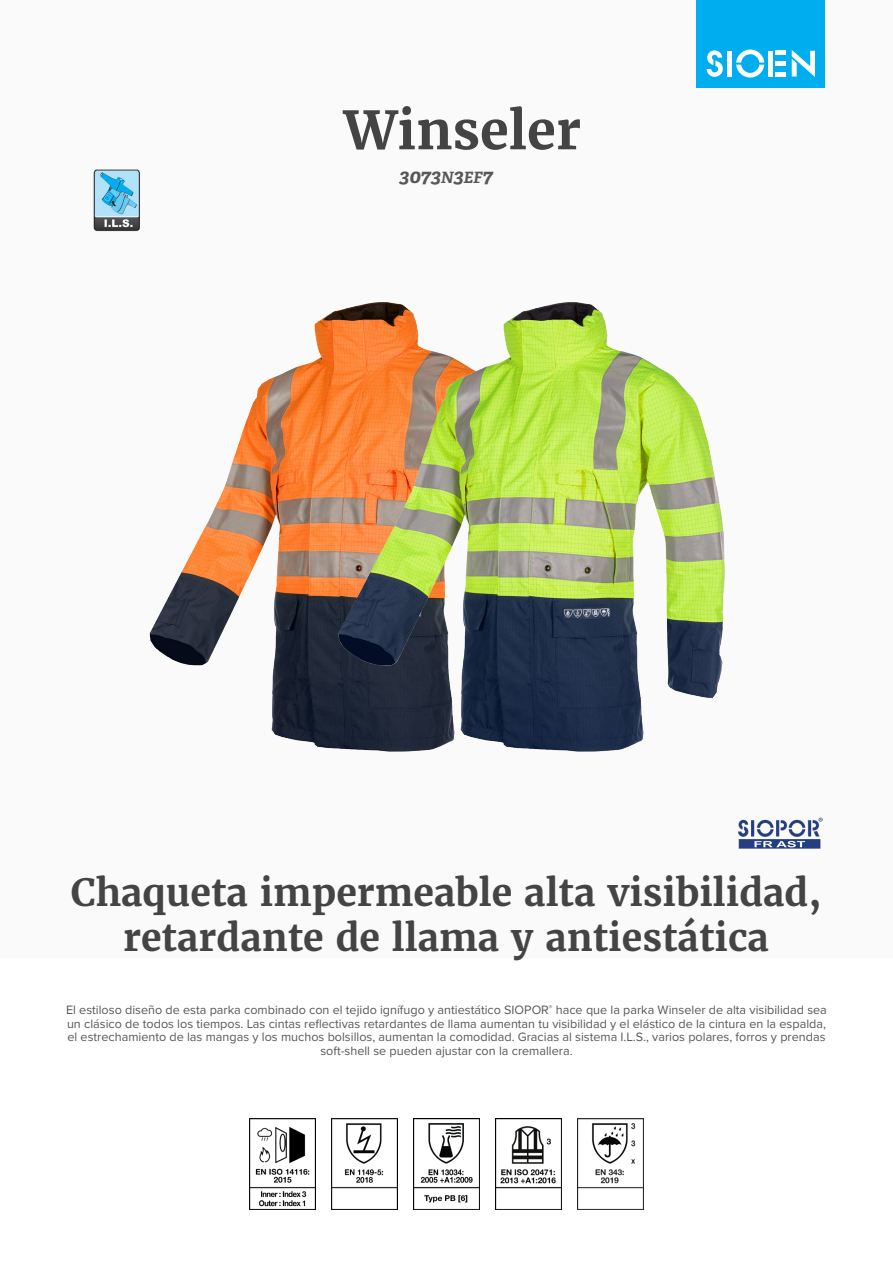
<style>
.page{position:relative;width:893px;height:1263px;background:#fff}
.page>*{position:absolute;margin:0;border:0;box-sizing:border-box;transform-origin:0 0}
.product_name{font:700 52.5px "Merriweather";color:#444}
.product_h2{font:700 37.5px/45px "Merriweather";color:#444;text-align:center}
.product_ref{font:italic 700 19.5px "Adelle";color:#57585a}
.product_description{font:12.6px/13.6px "Proxima Nova";color:#57585a;text-align:center}
.s1{font-size:15.6px}
</style>
<div class="page">
<div style="left:0;top:0;width:893px;height:957px;background:#fafafa"></div>
<div style="left:697px;top:0;width:128px;height:88px;background:#00aeef"></div>
<svg style="left:707px;top:50px;width:16px;height:27px"></svg>
<svg style="left:736px;top:50px;width:28px;height:28px"></svg>
<div style="left:727px;top:51px;width:5px;height:26px;background:#fff"></div>
<div style="left:768px;top:51px;width:5px;height:26px;background:#fff"></div>
<div style="left:775px;top:72px;width:11px;height:5px;background:#fff"></div>
<div style="left:775px;top:61px;width:11px;height:5px;background:#fff"></div>
<hr style="left:775px;top:51px;width:11px;height:4px;background:#fff">
<svg style="left:792px;top:50px;width:23px;height:27px"></svg>
<img style="left:93px;top:169px;width:46px;height:63px">
<img style="left:783px;top:817px;width:40px;height:32px">
<img style="left:249px;top:1118px;width:66px;height:92px">
<img style="left:331px;top:1118px;width:67px;height:92px">
<img style="left:413px;top:1118px;width:67px;height:92px">
<img style="left:495px;top:1118px;width:67px;height:92px">
<img style="left:577px;top:1118px;width:67px;height:92px">
<img style="left:110px;top:170px;width:188px;height:571px">
<img style="left:298px;top:302px;width:485px;height:547px">
<p class="product_name" style="left:344px;top:97px;width:239px">Winseler</p>
<p class="product_ref" style="left:399px;top:164px;width:95px">3073<span class="s1">N</span>3<span class="s1">EF</span>7</p>
<p class="product_h2" style="left:71px;top:869px;width:752px">Chaqueta impermeable alta visibilidad, retardante de llama y antiestática</p>
<p class="product_description" style="left:66px;top:1002px;width:762px">El estiloso diseño de esta parka combinado con el tejido ignífugo y antiestático SIOPOR<sup>®</sup> hace que la parka Winseler de alta visibilidad sea un clásico de todos los tiempos. Las cintas reflectivas retardantes de llama aumentan tu visibilidad y el elástico de la cintura en la espalda, el estrechamiento de las mangas y los muchos bolsillos, aumentan la comodidad. Gracias al sistema I.L.S., varios polares, forros y prendas soft-shell se pueden ajustar con la cremallera.</p>
</div>
